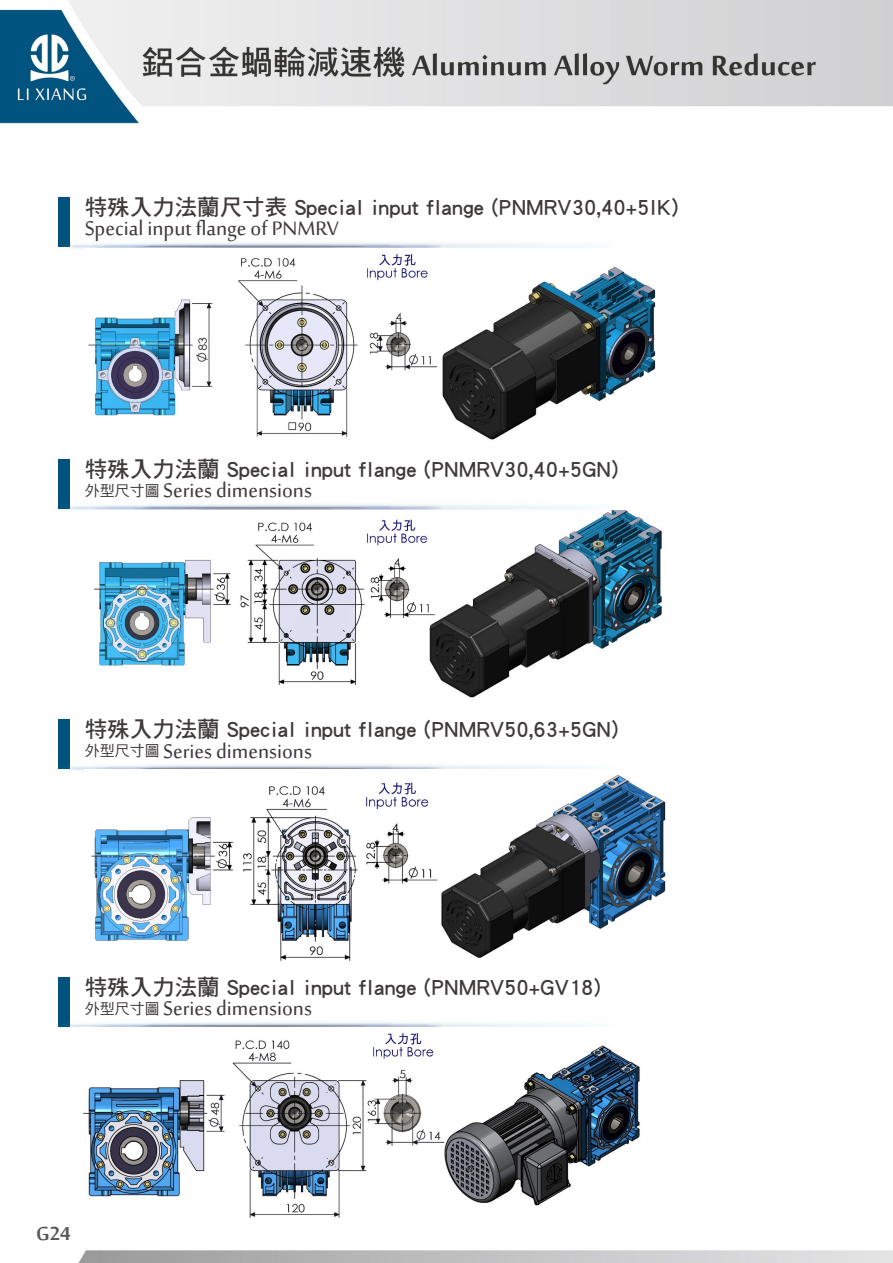
<style>
.page{position:relative;width:893px;height:1263px;background:#fff}
.page>*{position:absolute;margin:0;border:0;box-sizing:border-box;transform-origin:0 0}
.t1{font:27px "Sakkal Majalla";color:#3e3a39}
.t2{font:700 25.8px "Sakkal Majalla";color:#595757}
.t3{font:22.5px "DF Hei Std W7";color:#3e3a39}
.s1{font-family:"DF Hei Std W5";font-size:15px}
</style>
<div class="page">
<img style="left:0;top:0;width:893px;height:1263px">
<div style="left:58px;top:197px;width:12px;height:49px;background:#00527e"></div>
<div style="left:58px;top:459px;width:12px;height:49px;background:#00527e"></div>
<div style="left:58px;top:719px;width:12px;height:49px;background:#00527e"></div>
<div style="left:58px;top:977px;width:12px;height:49px;background:#00527e"></div>
<img style="left:46px;top:238px;width:579px;height:17px">
<img style="left:46px;top:500px;width:579px;height:17px">
<img style="left:46px;top:760px;width:579px;height:17px">
<img style="left:46px;top:1018px;width:579px;height:17px">
<img style="left:95px;top:511px;width:569px;height:190px">
<img style="left:85px;top:249px;width:574px;height:195px">
<img style="left:85px;top:769px;width:588px;height:195px">
<img style="left:73px;top:1027px;width:570px;height:199px">
<p class="t3" style="left:85px;top:195px;width:595px">特殊入力法蘭尺寸表 Special input flange (PNMRV30,40+5IK)</p>
<p class="t1" style="left:85px;top:214px;width:256px">Special input flange of PNMRV</p>
<p class="t3" style="left:85px;top:457px;width:535px">特殊入力法蘭 Special input flange (PNMRV30,40+5GN)</p>
<p class="t1" style="left:85px;top:476px;width:229px"><span class="s1">外型尺寸圖</span> Series dimensions</p>
<p class="t3" style="left:85px;top:717px;width:535px">特殊入力法蘭 Special input flange (PNMRV50,63+5GN)</p>
<p class="t1" style="left:85px;top:736px;width:229px"><span class="s1">外型尺寸圖</span> Series dimensions</p>
<p class="t3" style="left:85px;top:974px;width:518px">特殊入力法蘭 Special input flange (PNMRV50+GV18)</p>
<p class="t1" style="left:85px;top:994px;width:229px"><span class="s1">外型尺寸圖</span> Series dimensions</p>
<p class="t2" style="left:36px;top:1219px;width:36px">G24</p>
</div>
